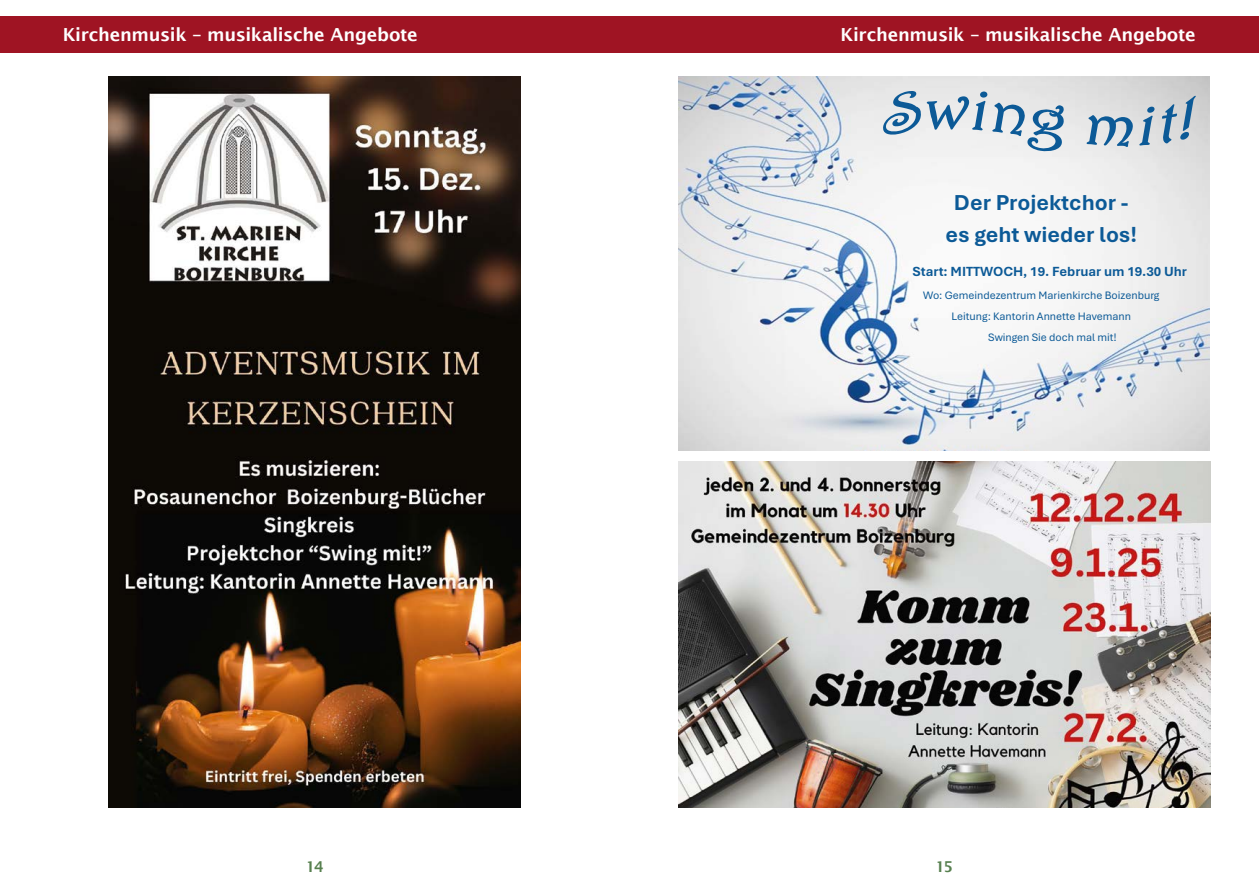
<style>
.page{position:relative;width:1259px;height:893px;background:#fff}
.page>*{position:absolute;margin:0;border:0;box-sizing:border-box;transform-origin:0 0}
.t1{font:700 22.8px/32.1px "Aptos";color:#0c5a97;text-align:center}
.t2{font:600 18px "Lucida Sans";letter-spacing:-.015em;color:#fff}
.t3{font:600 15px "Lucida Sans";color:#57804f}
.t4{font:700 13.95px "Aptos";color:#0c5a97}
.t5{font:11.4px "Aptos";color:#0c5a97}
</style>
<div class="page">
<div style="left:0;top:16px;width:629px;height:36px;background:#9f1423"></div>
<div style="left:629px;top:16px;width:630px;height:36px;background:#9f1423"></div>
<img style="left:109px;top:77px;width:411px;height:731px">
<img style="left:678px;top:461px;width:532px;height:347px">
<img style="left:678px;top:77px;width:532px;height:374px">
<img style="left:874px;top:87px;width:310px;height:71px">
<svg style="left:882px;top:91px;width:313px;height:60px;background:#bdcbd7"></svg>
<img style="left:694px;top:331px;width:1px;height:96px">
<h2 class="t2" style="left:63px;top:24px;width:356px">Kirchenmusik – musikalische Angebote</h2>
<h2 class="t2" style="left:840px;top:24px;width:356px">Kirchenmusik – musikalische Angebote</h2>
<h1 class="t1" style="left:945px;top:185px;width:193px">Der Projektchor - es geht wieder los!</h1>
<p class="t4" style="left:912px;top:262px;width:276px">Start: MITTWOCH, 19. Februar um 19.30 Uhr</p>
<p class="t5" style="left:923px;top:287px;width:238px">Wo: Gemeindezentrum Marienkirche Boizenburg</p>
<p class="t5" style="left:951px;top:308px;width:181px">Leitung: Kantorin Annette Havemann</p>
<p class="t5" style="left:988px;top:329px;width:130px">Swingen Sie doch mal mit!</p>
<h3 class="t3" style="left:306px;top:858px;width:19px">14</h3>
<h3 class="t3" style="left:935px;top:858px;width:19px">15</h3>
</div>
